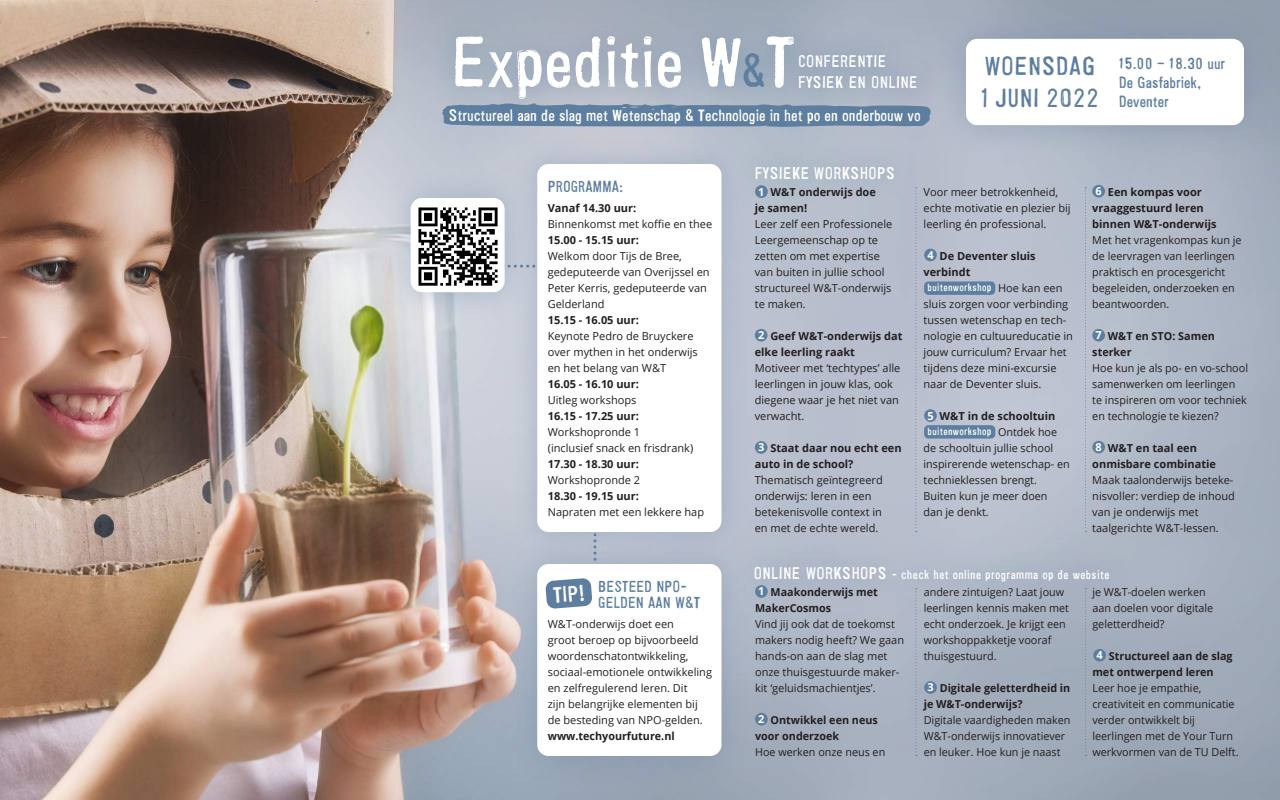
<style>
.page{position:relative;width:1280px;height:800px;background:#fff}
.page>*{position:absolute;margin:0;border:0;box-sizing:border-box;transform-origin:0 0}
.t1{font:72px "Cartonnage";color:#fff}
.t2{font:26.2px/32.1px "Cartonnage Alternate";letter-spacing:.02em;color:#5e7ea0}
.t3{font:22.5px "Cartonnage Alternate";color:#fff}
.t4{font:17px "Cartonnage Alternate";letter-spacing:.02em;color:#fff}
.t5{font:16.9px/21px "Cartonnage Alternate";letter-spacing:.02em;color:#fff}
.t6{font:16.5px "Cartonnage";color:#fff}
.t7{font:16.3px/19.3px "Cartonnage";color:#5e7ea0}
.t8{font:16px/16px "Cartonnage Alternate";color:#5e7ea0}
.t9{font:13px "Cartonnage";letter-spacing:.03em;color:#fff}
.t10{font:11px/16px "Open Sans";color:#231f20}
.t11{font:700 11px/16px "Open Sans";color:#231f20}
.t12{font:11px "Cartonnage";letter-spacing:.03em;color:#fff}
.t13{font:700 11px "Open Sans";color:#fff}
.s1{font-size:46.8px;color:#5e7ea0}
.s2{font-family:"Cartonnage Alternate";font-size:17px}
</style>
<div class="page">
<img style="left:0;top:0;width:1280px;height:800px">
<svg style="left:915px;top:187px;width:2px;height:345px"></svg>
<div style="left:431px;top:13px;width:507px;height:108px;background:#5e7ea0;opacity:.45"></div>
<div style="left:774px;top:30px;width:165px;height:83px;background:#a6b1c1"></div>
<svg style="left:442px;top:103px;width:490px;height:24px;background:#6a86a5"></svg>
<div style="left:936px;top:9px;width:338px;height:146px;background:#5e7ea0;opacity:.35"></div>
<div style="left:966px;top:39px;width:278px;height:86px;background:#fff;border-radius:11px"></div>
<div style="left:382px;top:170px;width:151px;height:151px;background:#5e7ea0;opacity:.35"></div>
<div style="left:411px;top:198px;width:94px;height:94px;background:#fff;border-radius:11px"></div>
<img style="left:414px;top:207px;width:84px;height:84px">
<div style="left:509px;top:136px;width:241px;height:424px;background:#bac0cf"></div>
<div style="left:537px;top:164px;width:184px;height:368px;background:#fff;border-radius:11px"></div>
<svg style="left:1085px;top:187px;width:1px;height:345px"></svg>
<div style="left:509px;top:536px;width:241px;height:248px;background:#5e7ea0;opacity:.35"></div>
<div style="left:537px;top:564px;width:184px;height:192px;background:#fff;border-radius:11px"></div>
<div style="left:733px;top:143px;width:183px;height:60px;background:#b3bcca"></div>
<div style="left:732px;top:543px;width:399px;height:60px;background:#b0b8c7"></div>
<div style="left:755px;top:185px;width:13px;height:13px;background:#5e7ea0;border-radius:50%"></div>
<div style="left:755px;top:329px;width:13px;height:13px;background:#5e7ea0;border-radius:50%"></div>
<div style="left:755px;top:441px;width:13px;height:13px;background:#5e7ea0;border-radius:50%"></div>
<div style="left:924px;top:249px;width:13px;height:12px;background:#5e7ea0;border-radius:50%"></div>
<div style="left:924px;top:409px;width:13px;height:13px;background:#5e7ea0;border-radius:50%"></div>
<div style="left:1092px;top:185px;width:13px;height:13px;background:#5e7ea0;border-radius:50%"></div>
<div style="left:1092px;top:329px;width:13px;height:13px;background:#5e7ea0;border-radius:50%"></div>
<div style="left:1092px;top:441px;width:13px;height:12px;background:#5e7ea0;border-radius:50%"></div>
<div style="left:755px;top:585px;width:13px;height:13px;background:#5e7ea0;border-radius:50%"></div>
<div style="left:755px;top:713px;width:13px;height:12px;background:#5e7ea0;border-radius:50%"></div>
<div style="left:924px;top:681px;width:13px;height:13px;background:#5e7ea0;border-radius:50%"></div>
<div style="left:1093px;top:649px;width:13px;height:13px;background:#5e7ea0;border-radius:50%"></div>
<div style="left:924px;top:281px;width:71px;height:14px;background:#5e7ea0;border-radius:4px"></div>
<div style="left:924px;top:425px;width:71px;height:14px;background:#5e7ea0;border-radius:4px"></div>
<svg style="left:478px;top:240px;width:141px;height:394px"></svg>
<svg style="left:915px;top:588px;width:2px;height:168px"></svg>
<svg style="left:1085px;top:588px;width:1px;height:168px"></svg>
<h1 class="t1" style="left:451px;top:20px;width:346px">Expeditie W<span class="s1">&amp;</span>T</h1>
<h3 class="t5" style="left:798px;top:49px;width:121px">CONFERENTIE<br>FYSIEK EN ONLINE</h3>
<h3 class="t6" style="left:449px;top:106px;width:473px">Structureel aan de slag met Wetenschap &amp; Technologie in het po en onderbouw vo</h3>
<h2 class="t2" style="left:981px;top:49px;width:120px">WOENSDAG<br>1 JUNI 2022</h2>
<h3 class="t7" style="left:1119px;top:53px;width:108px">15.00 – 18.30 uur<br>De Gasfabriek,<br>Deventer</h3>
<h3 class="t8" style="left:548px;top:178px;width:77px">PROGRAMMA:</h3>
<p class="t11" style="left:548px;top:200px;width:90px">Vanaf 14.30 uur:</p>
<p class="t10" style="left:548px;top:216px;width:166px">Binnenkomst met koffie en thee</p>
<p class="t11" style="left:548px;top:232px;width:93px">15.00 - 15.15 uur:</p>
<p class="t10" style="left:548px;top:248px;width:163px">Welkom door Tijs de Bree, gedeputeerde van Overijssel en<br>Peter Kerris, gedeputeerde van<br>Gelderland</p>
<p class="t11" style="left:548px;top:312px;width:93px">15.15 - 16.05 uur:</p>
<p class="t10" style="left:548px;top:328px;width:152px">Keynote Pedro de Bruyckere over mythen in het onderwijs en het belang van W&amp;T</p>
<p class="t11" style="left:548px;top:376px;width:93px">16.05 - 16.10 uur:</p>
<p class="t10" style="left:548px;top:392px;width:90px">Uitleg workshops</p>
<p class="t11" style="left:548px;top:408px;width:93px">16.15 - 17.25 uur:</p>
<p class="t10" style="left:548px;top:424px;width:147px">Workshopronde 1<br>(inclusief snack en frisdrank)</p>
<p class="t11" style="left:548px;top:456px;width:93px">17.30 - 18.30 uur:</p>
<p class="t10" style="left:548px;top:472px;width:94px">Workshopronde 2</p>
<p class="t11" style="left:548px;top:488px;width:93px">18.30 - 19.15 uur:</p>
<p class="t10" style="left:548px;top:504px;width:158px">Napraten met een lekkere hap</p>
<h3 class="t8" style="left:598px;top:578px;width:104px">BESTEED NPO-<br>GELDEN AAN W&amp;T</h3>
<p class="t10" style="left:548px;top:616px;width:166px">W&amp;T-onderwijs doet een<br>groot beroep op bijvoorbeeld woordenschatontwikkeling, sociaal-emotionele ontwikkeling en zelfregulerend leren. Dit<br>zijn belangrijke elementen bij de besteding van NPO-gelden.</p>
<p class="t11" style="left:548px;top:728px;width:128px">www.techyourfuture.nl</p>
<h3 class="t3" style="left:552px;top:581px;width:33px;rotate:-5deg">TIP!</h3>
<h3 class="t4" style="left:755px;top:162px;width:142px">FYSIEKE WORKSHOPS</h3>
<p class="t11" style="left:755px;top:184px;width:123px;text-indent:16px">W&amp;T onderwijs doe je samen!</p>
<p class="t10" style="left:755px;top:216px;width:139px">Leer zelf een Professionele<br>Leergemeenschap op te zetten om met expertise van buiten in jullie school structureel W&amp;T-onderwijs te maken.</p>
<p class="t11" style="left:755px;top:328px;width:149px;text-indent:16px">Geef W&amp;T-onderwijs dat elke leerling raakt</p>
<p class="t10" style="left:755px;top:360px;width:147px">Motiveer met ‘techtypes’ alle leerlingen in jouw klas, ook diegene waar je het niet van verwacht.</p>
<p class="t11" style="left:755px;top:440px;width:148px;text-indent:16px">Staat daar nou echt een auto in de school?</p>
<p class="t10" style="left:755px;top:472px;width:129px">Thematisch geïntegreerd onderwijs: leren in een betekenisvolle context in en met de echte wereld.</p>
<p class="t13" style="left:758px;top:184px;width:8px">1</p>
<p class="t13" style="left:758px;top:327px;width:8px">2</p>
<p class="t13" style="left:758px;top:440px;width:8px">3</p>
<p class="t10" style="left:924px;top:184px;width:149px">Voor meer betrokkenheid, echte motivatie en plezier bij leerling én professional.</p>
<p class="t11" style="left:924px;top:248px;width:114px;text-indent:16px">De Deventer sluis verbindt</p>
<p class="t10" style="left:924px;top:280px;width:151px;text-indent:75px">Hoe kan een sluis zorgen voor verbinding tussen wetenschap en tech&shy;nologie en cultuureducatie in jouw curriculum? Ervaar het tijdens deze mini-excursie naar de Deventer sluis.</p>
<p class="t11" style="left:940px;top:408px;width:117px">W&amp;T in de schooltuin</p>
<p class="t10" style="left:924px;top:424px;width:148px;text-indent:75px">Ontdek hoe de schooltuin jullie school inspirerende wetenschap- en technieklessen brengt.<br>Buiten kun je meer doen<br>dan je denkt.</p>
<p class="t13" style="left:927px;top:247px;width:8px">4</p>
<p class="t12" style="left:928px;top:281px;width:65px">buitenworkshop</p>
<p class="t13" style="left:927px;top:408px;width:8px">5</p>
<p class="t12" style="left:928px;top:425px;width:65px">buitenworkshop</p>
<p class="t13" style="left:1096px;top:183px;width:8px">6</p>
<p class="t11" style="left:1092px;top:184px;width:126px;text-indent:16px">Een kompas voor vraaggestuurd leren binnen W&amp;T-onderwijs</p>
<p class="t10" style="left:1092px;top:232px;width:151px">Met het vragenkompas kun je de leervragen van leerlingen praktisch en procesgericht begeleiden, onderzoeken en beantwoorden.</p>
<p class="t11" style="left:1092px;top:328px;width:124px;text-indent:16px">W&amp;T en STO: Samen sterker</p>
<p class="t10" style="left:1092px;top:360px;width:157px">Hoe kun je als po- en vo-school samenwerken om leerlingen<br>te inspireren om voor techniek en technologie te kiezen?</p>
<p class="t11" style="left:1092px;top:440px;width:125px;text-align:center">W&amp;T en taal een onmisbare combinatie</p>
<p class="t10" style="left:1092px;top:472px;width:144px">Maak taalonderwijs beteke&shy;nisvoller: verdiep de inhoud van je onderwijs met taalgerichte W&amp;T-lessen.</p>
<p class="t13" style="left:1096px;top:327px;width:8px">7</p>
<p class="t13" style="left:1096px;top:439px;width:8px">8</p>
<p class="t9" style="left:754px;top:567px;width:357px"><span class="s2">ONLINE WORKSHOPS</span> - check het online programma op de website</p>
<p class="t13" style="left:758px;top:584px;width:8px">1</p>
<p class="t11" style="left:755px;top:584px;width:124px;text-indent:16px">Maakonderwijs met<br>MakerCosmos</p>
<p class="t10" style="left:755px;top:616px;width:151px">Vind jij ook dat de toekomst makers nodig heeft? We gaan hands-on aan de slag met onze thuisgestuurde maker&shy;kit ‘geluidsmachientjes’.</p>
<p class="t11" style="left:755px;top:712px;width:124px;text-indent:16px">Ontwikkel een neus voor onderzoek</p>
<p class="t10" style="left:755px;top:744px;width:132px">Hoe werken onze neus en</p>
<p class="t13" style="left:758px;top:711px;width:8px">2</p>
<p class="t10" style="left:924px;top:584px;width:147px">andere zintuigen? Laat jouw leerlingen kennis maken met echt onderzoek. Je krijgt een workshoppakketje vooraf thuisgestuurd.</p>
<p class="t11" style="left:924px;top:680px;width:148px;text-indent:16px">Digitale geletterdheid in je W&amp;T-onderwijs?</p>
<p class="t10" style="left:924px;top:712px;width:148px">Digitale vaardigheden maken<br>W&amp;T-onderwijs innovatiever en leuker. Hoe kun je naast</p>
<p class="t13" style="left:927px;top:680px;width:8px">3</p>
<p class="t10" style="left:1092px;top:584px;width:122px">je W&amp;T-doelen werken aan doelen voor digitale geletterdheid?</p>
<p class="t11" style="left:1092px;top:648px;width:142px;text-indent:16px">Structureel aan de slag met ontwerpend leren</p>
<p class="t10" style="left:1092px;top:680px;width:148px">Leer hoe je empathie, creativiteit en communicatie verder ontwikkelt bij leerlingen met de Your Turn werkvormen van de TU Delft.</p>
<p class="t13" style="left:1097px;top:647px;width:8px">4</p>
</div>
